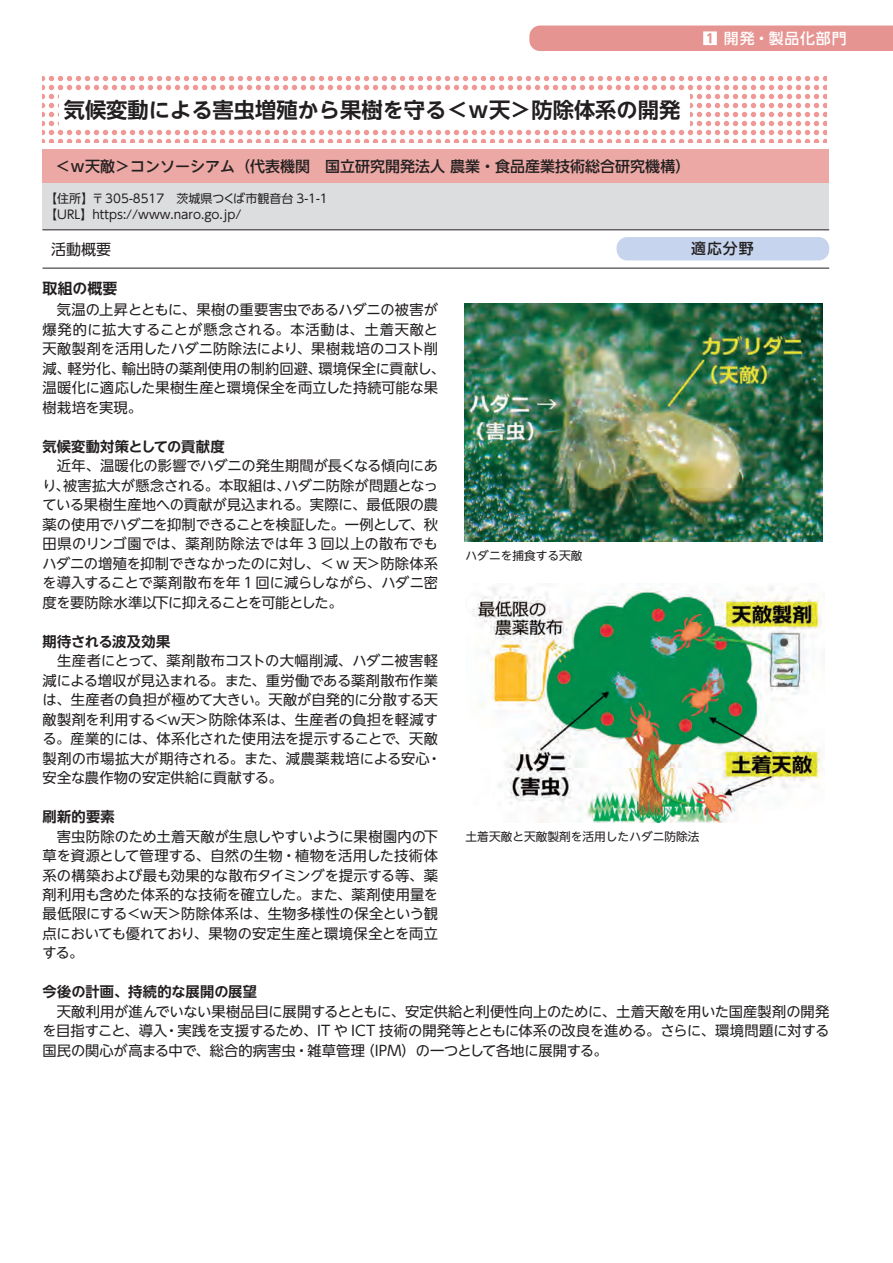
<style>
.page{position:relative;width:893px;height:1263px;background:#fff}
.page>*{position:absolute;margin:0;border:0;box-sizing:border-box;transform-origin:0 0}
.t1{font:700 21.3px "UD Shin Go NT Pro De";color:#231f20}
.t2{font:500 15px "UD Shin Go NT Pro";color:#231f20}
.t3{font:15px "UD Shin Go NT Pro";color:#231f20}
.t4{font:500 14.85px "UD Shin Go NT Pro";letter-spacing:.06em;color:#fff}
.t5{font:700 14.85px "UD Shin Go NT Pro De";letter-spacing:.01em;color:#231f20}
.t6{font:500 14.85px "UD Shin Go NT Pro";color:#231f20}
.t7{font:14.25px/19.5px "UD Shin Go NT Pro";color:#231f20;text-align:justify}
.t8{font:700 14.25px "UD Shin Go NT Pro De";letter-spacing:.01em;color:#231f20}
.t9{font:12px/16.5px "UD Shin Go NT Pro";color:#231f20}
.t10{font:11.7px "UD Shin Go NT Pro";color:#231f20}
</style>
<div class="page">
<div style="left:529px;top:26px;width:364px;height:25px;background:#e69492"></div>
<div style="left:43px;top:149px;width:786px;height:34px;background:#eba8a4"></div>
<div style="left:43px;top:183px;width:786px;height:47px;background:#dcdddf"></div>
<hr style="left:43px;top:229px;width:786px;height:1px;background:#231f20">
<hr style="left:43px;top:268px;width:786px;height:1px;background:#231f20">
<svg style="left:43px;top:77px;width:784px;height:65px"></svg>
<div style="left:60px;top:92px;width:630px;height:34px;background:#fff"></div>
<div style="left:617px;top:237px;width:212px;height:23px;background:#c6d5ed;border-radius:11px"></div>
<img style="left:464px;top:304px;width:359px;height:238px">
<img style="left:473px;top:583px;width:351px;height:240px">
<h1 class="t1" style="left:64px;top:92px;width:618px">気候変動による害虫増殖から果樹を守る＜ｗ天＞防除体系の開発</h1>
<p class="t4" style="left:724px;top:26px;width:124px">開発・製品化部門</p>
<p class="t2" style="left:55px;top:154px;width:636px">＜ｗ天敵＞コンソーシアム（代表機関　国立研究開発法人 農業・食品産業技術総合研究機構）</p>
<p class="t9" style="left:45px;top:190px;width:284px">【住所】〒305-8517　茨城県つくば市観音台 3-1-1【URL】https://www.naro.go.jp/</p>
<p class="t3" style="left:51px;top:237px;width:61px">活動概要</p>
<p class="t5" style="left:43px;top:277px;width:76px">取組の概要</p>
<p class="t7" style="left:43px;top:299px;width:404px;text-align:left">　気温の上昇とともに、果樹の重要害虫であるハダニの被害が爆発的に拡大することが懸念される。本活動は、土着天敵と天敵製剤を活用したハダニ防除法により、果樹栽培のコスト削減、軽労化、輸出時の薬剤使用の制約回避、環境保全に貢献し、温暖化に適応した果樹生産と環境保全を両立した持続可能な果樹栽培を実現。</p>
<p class="t8" style="left:43px;top:434px;width:184px">気候変動対策としての貢献度</p>
<p class="t7" style="left:43px;top:455px;width:397px">　近年、温暖化の影響でハダニの発生期間が長くなる傾向にあり、被害拡大が懸念される。本取組は、ハダニ防除が問題となっている果樹生産地への貢献が見込まれる。実際に、最低限の農薬の使用でハダニを抑制できることを検証した。一例として、秋田県のリンゴ園では、薬剤防除法では年 3 回以上の散布でもハダニの増殖を抑制できなかったのに対し、＜ w 天＞防除体系を導入することで薬剤散布を年 1 回に減らしながら、ハダニ密度を要防除水準以下に抑えることを可能とした。</p>
<p class="t8" style="left:43px;top:629px;width:129px">期待される波及効果</p>
<p class="t7" style="left:43px;top:650px;width:400px;text-align:left">　生産者にとって、薬剤散布コストの大幅削減、ハダニ被害軽減による増収が見込まれる。また、重労働である薬剤散布作業は、生産者の負担が極めて大きい。天敵が自発的に分散する天敵製剤を利用する＜ｗ天＞防除体系は、生産者の負担を軽減する。産業的には、体系化された使用法を提示することで、天敵製剤の市場拡大が期待される。また、減農薬栽培による安心・安全な農作物の安定供給に貢献する。</p>
<p class="t8" style="left:43px;top:805px;width:74px">刷新的要素</p>
<p class="t7" style="left:43px;top:826px;width:397px">　害虫防除のため土着天敵が生息しやすいように果樹園内の下草を資源として管理する、自然の生物・植物を活用した技術体系の構築および最も効果的な散布タイミングを提示する等、薬剤利用も含めた体系的な技術を確立した。また、薬剤使用量を最低限にする＜ｗ天＞防除体系は、生物多様性の保全という観点においても優れており、果物の安定生産と環境保全とを両立する。</p>
<p class="t8" style="left:43px;top:980px;width:216px">今後の計画、持続的な展開の展望</p>
<p class="t7" style="left:43px;top:1001px;width:788px">　天敵利用が進んでいない果樹品目に展開するとともに、安定供給と利便性向上のために、土着天敵を用いた国産製剤の開発を目指すこと、導入・実践を支援するため、IT や ICT 技術の開発等とともに体系の改良を進める。さらに、環境問題に対する国民の関心が高まる中で、総合的病害虫・雑草管理（IPM）の一つとして各地に展開する。</p>
<p class="t6" style="left:691px;top:237px;width:64px">適応分野</p>
<p class="t10" style="left:466px;top:546px;width:118px">ハダニを捕食する天敵</p>
<p class="t10" style="left:466px;top:827px;width:235px">土着天敵と天敵製剤を活用したハダニ防除法</p>
</div>
